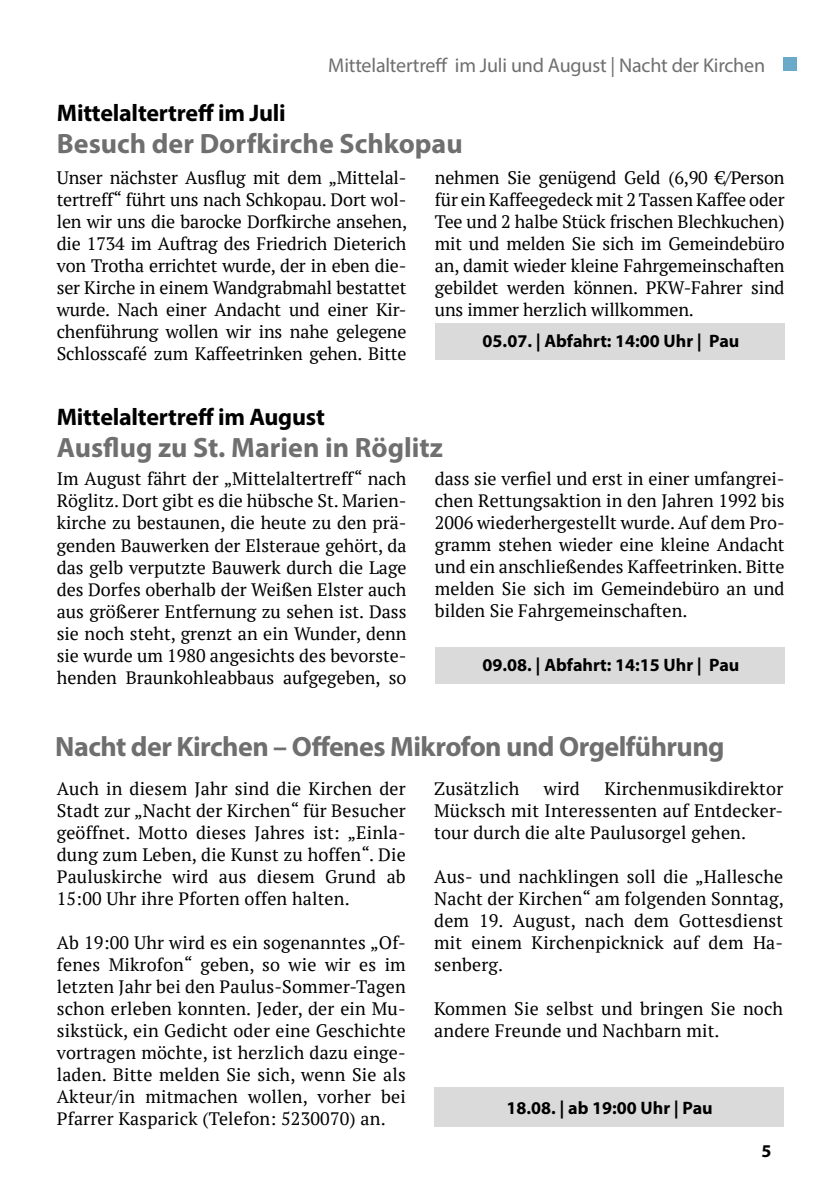
<style>
.page{position:relative;width:840px;height:1191px;background:#fff}
.page>*{position:absolute;margin:0;border:0;box-sizing:border-box;transform-origin:0 0}
.t1{font:700 28px "Myriad Pro";letter-spacing:-.01em;color:#706f6f}
.t2{font:700 24px "Myriad Pro";letter-spacing:-.01em;color:#000}
.t3{font:20px "Myriad Pro";letter-spacing:-.01em;color:#706f6f}
.t4{font:18px/22px "PT Serif";letter-spacing:.01em;color:#000;text-align:justify}
.t5{font:700 18px "Myriad Pro";color:#000}
</style>
<div class="page">
<div style="left:782px;top:57px;width:14px;height:14px;background:#68aac8"></div>
<div style="left:435px;top:323px;width:349px;height:37px;background:#dadada"></div>
<div style="left:435px;top:647px;width:349px;height:37px;background:#dadada"></div>
<div style="left:434px;top:1087px;width:348px;height:39px;background:#dadada"></div>
<p class="t3" style="left:328px;top:53px;width:438px">Mittelaltertreff im Juli und August | Nacht der Kirchen</p>
<h2 class="t2" style="left:57px;top:97px;width:230px">Mittelaltertreff im Juli</h2>
<h1 class="t1" style="left:57px;top:125px;width:407px">Besuch der Dorfkirche Schkopau</h1>
<p class="t4" style="left:57px;top:166px;width:352px">Unser nächster Ausflug mit dem „Mittelal&shy;tertreff“ führt uns nach Schkopau. Dort wol&shy;len wir uns die barocke Dorfkirche ansehen, die 1734 im Auftrag des Friedrich Dieterich von Trotha errichtet wurde, der in eben die&shy;ser Kirche in einem Wandgrabmahl bestattet wurde. Nach einer Andacht und einer Kir&shy;chenführung wollen wir ins nahe gelegene Schlosscafé zum Kaffeetrinken gehen. Bitte</p>
<p class="t4" style="left:434px;top:166px;width:351px">nehmen Sie genügend Geld (6,90 €/Person für ein Kaffeegedeck mit 2 Tassen Kaffee oder Tee und 2 halbe Stück frischen Blechkuchen) mit und melden Sie sich im Gemeindebüro an, damit wieder kleine Fahrgemeinschaften gebildet werden können. PKW-Fahrer sind uns immer herzlich willkommen.</p>
<p class="t5" style="left:482px;top:329px;width:258px">05.07. | Abfahrt: 14:00 Uhr | Pau</p>
<h2 class="t2" style="left:57px;top:401px;width:269px">Mittelaltertreff im August</h2>
<h1 class="t1" style="left:57px;top:429px;width:387px">Ausflug zu St. Marien in Röglitz</h1>
<p class="t4" style="left:57px;top:468px;width:351px">Im August fährt der „Mittelaltertreff“ nach Röglitz. Dort gibt es die hübsche St. Marien&shy;kirche zu bestaunen, die heute zu den prä&shy;genden Bauwerken der Elsteraue gehört, da das gelb verputzte Bauwerk durch die Lage des Dorfes oberhalb der Weißen Elster auch aus größerer Entfernung zu sehen ist. Dass sie noch steht, grenzt an ein Wunder, denn sie wurde um 1980 angesichts des bevorste&shy;henden Braunkohleabbaus aufgegeben, so</p>
<p class="t4" style="left:434px;top:468px;width:351px">dass sie verfiel und erst in einer umfangrei&shy;chen Rettungsaktion in den Jahren 1992 bis 2006 wiederhergestellt wurde. Auf dem Pro&shy;gramm stehen wieder eine kleine Andacht und ein anschließendes Kaffeetrinken. Bitte melden Sie sich im Gemeindebüro an und bilden Sie Fahrgemeinschaften.</p>
<p class="t5" style="left:482px;top:653px;width:258px">09.08. | Abfahrt: 14:15 Uhr | Pau</p>
<h1 class="t1" style="left:55px;top:728px;width:670px">Nacht der Kirchen – Offenes Mikrofon und Orgelführung</h1>
<p class="t4" style="left:57px;top:777px;width:350px">Auch in diesem Jahr sind die Kirchen der Stadt zur „Nacht der Kirchen“ für Besucher geöffnet. Motto dieses Jahres ist: „Einla&shy;dung zum Leben, die Kunst zu hoffen“. Die Pauluskirche wird aus diesem Grund ab 15:00 Uhr ihre Pforten offen halten.</p>
<p class="t4" style="left:57px;top:931px;width:350px">Ab 19:00 Uhr wird es ein sogenanntes „Of&shy;fenes Mikrofon“ geben, so wie wir es im letzten Jahr bei den Paulus-Sommer-Tagen schon erleben konnten. Jeder, der ein Mu&shy;sikstück, ein Gedicht oder eine Geschichte vortragen möchte, ist herzlich dazu einge&shy;laden. Bitte melden Sie sich, wenn Sie als Akteur/in mitmachen wollen, vorher bei Pfarrer Kasparick (Telefon: 5230070) an.</p>
<p class="t4" style="left:434px;top:777px;width:350px;text-indent:170px">Kirchenmusikdirektor Mücksch mit Interessenten auf Entdecker&shy;tour durch die alte Paulusorgel gehen.</p>
<p class="t4" style="left:434px;top:865px;width:351px">Aus- und nachklingen soll die „Hallesche Nacht der Kirchen“ am folgenden Sonntag, dem 19. August, nach dem Gottesdienst mit einem Kirchenpicknick auf dem Ha&shy;senberg.</p>
<p class="t4" style="left:434px;top:997px;width:350px">Kommen Sie selbst und bringen Sie noch andere Freunde und Nachbarn mit.</p>
<p class="t4" style="left:434px;top:777px;width:87px">Zusätzlich</p>
<p class="t4" style="left:543px;top:777px;width:37px">wird</p>
<p class="t5" style="left:506px;top:1096px;width:208px">18.08. | ab 19:00 Uhr | Pau</p>
<p class="t5" style="left:761px;top:1139px;width:11px">5</p>
</div>
